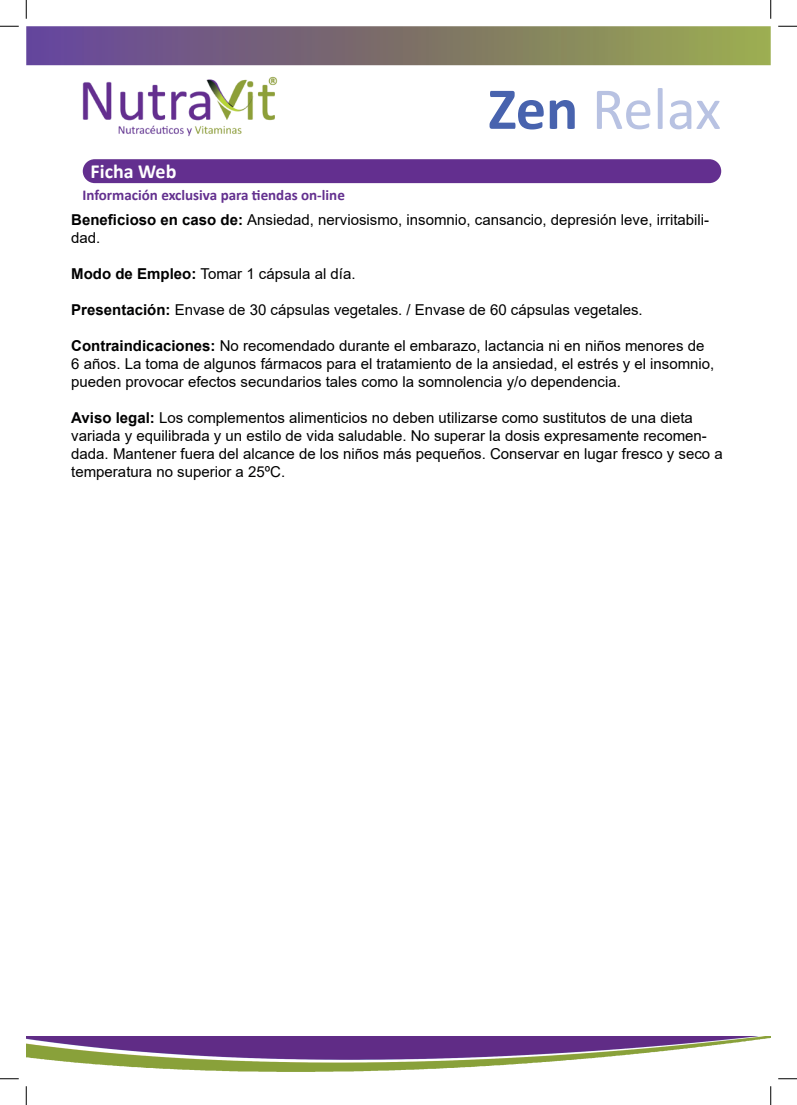
<style>
.page{position:relative;width:797px;height:1105px;background:#fff}
.page>*{position:absolute;margin:0;border:0;box-sizing:border-box;transform-origin:0 0}
.t1{font:60px "Calibri";letter-spacing:-.005em;color:#b8c2e2}
.t2{font:700 20px "Calibri";color:#fff}
.t3{font:15px/18px "Arial";color:#000001}
.t4{font:700 15px "Calibri";color:#63308f}
.s1{font-weight:700;color:#4863ae}
.s2{font-weight:700}
</style>
<div class="page">
<img style="left:82px;top:76px;width:196px;height:61px">
<div style="left:83px;top:159px;width:638px;height:24px;background:#632f8f;border-radius:12px"></div>
<svg style="left:26px;top:26px;width:744px;height:39px;background:#7f7470"></svg>
<img style="left:26px;top:1037px;width:744px;height:35px">
<svg style="left:0;top:25px;width:19px;height:2px"></svg>
<svg style="left:778px;top:25px;width:19px;height:2px"></svg>
<svg style="left:0;top:1078px;width:19px;height:1px"></svg>
<svg style="left:778px;top:1078px;width:19px;height:1px"></svg>
<svg style="left:25px;top:0;width:2px;height:19px"></svg>
<svg style="left:25px;top:1086px;width:2px;height:19px"></svg>
<svg style="left:770px;top:0;width:1px;height:19px"></svg>
<svg style="left:770px;top:1086px;width:1px;height:19px"></svg>
<h1 class="t1" style="left:488px;top:67px;width:235px"><span class="s1">Zen</span> Relax</h1>
<h2 class="t2" style="left:91px;top:157px;width:87px">Ficha Web</h2>
<p class="t4" style="left:82px;top:184px;width:264px">Información exclusiva para endas on-line</p>
<p class="t3" style="left:71px;top:211px;width:639px"><span class="s2">Beneficioso en caso de:</span> Ansiedad, nerviosismo, insomnio, cansancio, depresión leve, irritabili&shy;dad.</p>
<p class="t3" style="left:71px;top:265px;width:286px"><span class="s2">Modo de Empleo:</span> Tomar 1 cápsula al día.</p>
<p class="t3" style="left:71px;top:301px;width:573px"><span class="s2">Presentación:</span> Envase de 30 cápsulas vegetales. / Envase de 60 cápsulas vegetales.</p>
<p class="t3" style="left:71px;top:337px;width:644px"><span class="s2">Contraindicaciones:</span> No recomendado durante el embarazo, lactancia ni en niños menores de<br>6 años. La toma de algunos fármacos para el tratamiento de la ansiedad, el estrés y el insomnio, pueden provocar efectos secundarios tales como la somnolencia y/o dependencia.</p>
<p class="t3" style="left:71px;top:409px;width:653px"><span class="s2">Aviso legal:</span> Los complementos alimenticios no deben utilizarse como sustitutos de una dieta variada y equilibrada y un estilo de vida saludable. No superar la dosis expresamente recomen&shy;dada. Mantener fuera del alcance de los niños más pequeños. Conservar en lugar fresco y seco a temperatura no superior a 25ºC.</p>
</div>
